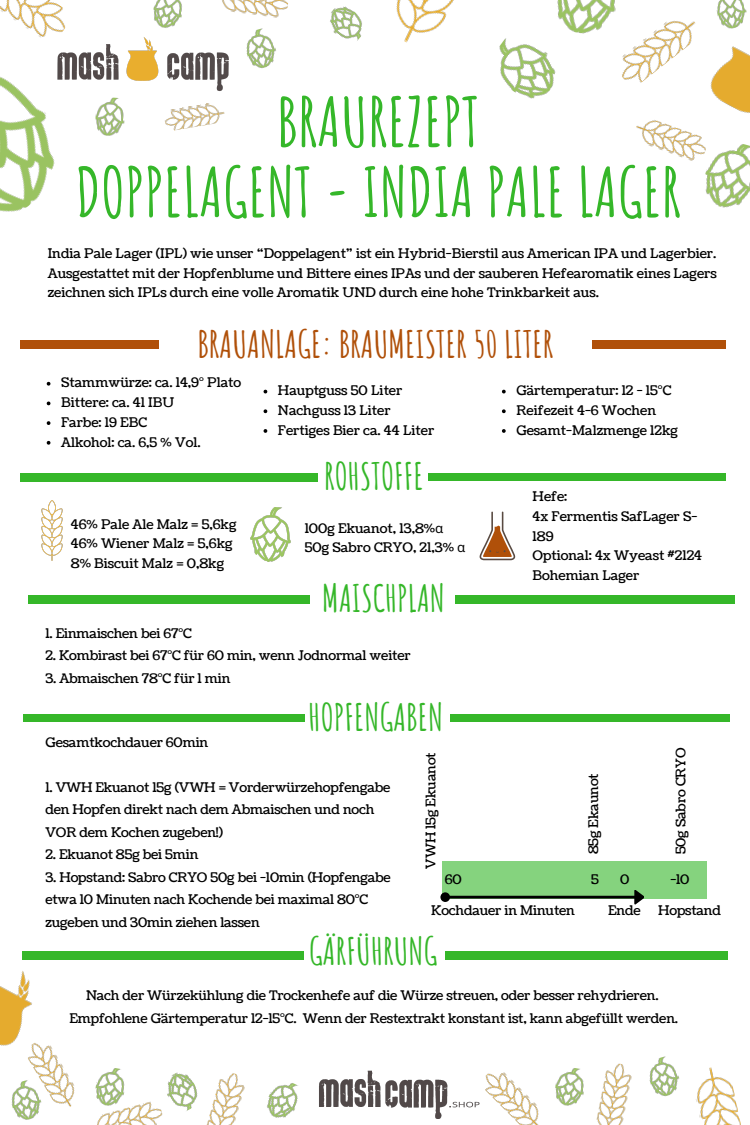
<style>
.page{position:relative;width:750px;height:1125px;background:#fff}
.page>*{position:absolute;margin:0;border:0;box-sizing:border-box;transform-origin:0 0}
.t1{font:700 67.5px "Amatic SC";color:#35b729}
.t2{font:700 36.88px "Amatic SC";color:#35b729}
.t3{font:700 36.88px "Amatic SC";color:#b05009}
.t4{font:13.25px/19.8px "Coustard";letter-spacing:-.01em;color:#000}
.s1{font-family:"Noto Sans"}
</style>
<div class="page">
<div style="left:29px;top:595px;width:281px;height:8px;background:#35b729"></div>
<div style="left:456px;top:595px;width:279px;height:8px;background:#35b729"></div>
<div style="left:21px;top:341px;width:138px;height:7px;background:#b05009"></div>
<div style="left:592px;top:341px;width:134px;height:7px;background:#b05009"></div>
<img style="left:499px;top:38px;width:57px;height:61px">
<img style="left:0;top:0;width:66px;height:29px">
<img style="left:710px;top:46px;width:40px;height:67px">
<img style="left:246px;top:28px;width:30px;height:41px">
<img style="left:549px;top:0;width:67px;height:39px">
<img style="left:0;top:29px;width:55px;height:183px">
<img style="left:612px;top:8px;width:83px;height:75px">
<img style="left:396px;top:0;width:58px;height:43px">
<img style="left:165px;top:103px;width:60px;height:28px">
<img style="left:636px;top:120px;width:64px;height:41px">
<img style="left:698px;top:136px;width:52px;height:72px">
<img style="left:95px;top:99px;width:30px;height:37px">
<img style="left:153px;top:0;width:29px;height:28px">
<img style="left:716px;top:0;width:31px;height:29px">
<img style="left:222px;top:0;width:66px;height:18px">
<img style="left:330px;top:6px;width:32px;height:35px">
<img style="left:11px;top:1086px;width:27px;height:34px">
<img style="left:97px;top:1101px;width:65px;height:24px">
<img style="left:319px;top:1071px;width:159px;height:48px">
<img style="left:478px;top:1072px;width:61px;height:53px">
<img style="left:696px;top:1067px;width:45px;height:58px">
<img style="left:267px;top:1083px;width:31px;height:35px">
<img style="left:555px;top:1068px;width:29px;height:38px">
<img style="left:649px;top:1056px;width:31px;height:41px">
<img style="left:23px;top:1086px;width:52px;height:27px">
<img style="left:95px;top:1068px;width:33px;height:40px">
<img style="left:160px;top:1072px;width:38px;height:43px">
<img style="left:596px;top:1063px;width:36px;height:62px">
<img style="left:206px;top:1073px;width:39px;height:52px">
<img style="left:48px;top:29px;width:181px;height:70px">
<svg style="left:47px;top:382px;width:3px;height:4px"></svg>
<svg style="left:47px;top:421px;width:3px;height:4px"></svg>
<svg style="left:47px;top:441px;width:3px;height:4px"></svg>
<svg style="left:502px;top:390px;width:4px;height:3px"></svg>
<svg style="left:502px;top:409px;width:4px;height:4px"></svg>
<svg style="left:502px;top:429px;width:4px;height:4px"></svg>
<div style="left:445px;top:952px;width:283px;height:7px;background:#35b729"></div>
<div style="left:22px;top:952px;width:281px;height:7px;background:#35b729"></div>
<div style="left:23px;top:714px;width:281px;height:8px;background:#35b729"></div>
<div style="left:450px;top:714px;width:279px;height:8px;background:#35b729"></div>
<img style="left:0;top:951px;width:94px;height:135px">
<div style="left:20px;top:474px;width:298px;height:7px;background:#35b729"></div>
<div style="left:428px;top:473px;width:298px;height:8px;background:#35b729"></div>
<img style="left:250px;top:508px;width:40px;height:53px">
<img style="left:41px;top:501px;width:22px;height:60px">
<svg style="left:480px;top:512px;width:35px;height:48px"></svg>
<div style="left:442px;top:861px;width:265px;height:38px;background:#85d37e"></div>
<svg style="left:440px;top:890px;width:204px;height:15px"></svg>
<svg style="left:264px;top:409px;width:3px;height:4px"></svg>
<svg style="left:264px;top:429px;width:3px;height:4px"></svg>
<p class="t1" style="left:277px;top:78px;width:204px">BRAUREZEPT</p>
<p class="t1" style="left:76px;top:149px;width:607px">DOPPELAGENT - INDIA PALE LAGER</p>
<p class="t4" style="left:48px;top:244px;width:671px;text-align:justify">India Pale Lager (IPL) wie unser “Doppelagent” ist ein Hybrid-Bierstil aus American IPA und Lagerbier.<br>Ausgestattet mit der Hopfenblume und Bittere eines IPAs und der sauberen Hefearomatik eines Lagers zeichnen sich IPLs durch eine volle Aromatik UND durch eine hohe Trinkbarkeit aus.</p>
<p class="t3" style="left:197px;top:321px;width:358px">BRAUANLAGE: BRAUMEISTER 50 LITER</p>
<p class="t4" style="left:61px;top:373px;width:182px">Stammwürze: ca. 14,9° Plato</p>
<p class="t4" style="left:61px;top:393px;width:115px">Bittere: ca. 41 IBU</p>
<p class="t4" style="left:61px;top:413px;width:87px">Farbe: 19 EBC</p>
<p class="t4" style="left:61px;top:432px;width:141px">Alkohol: ca. 6,5 % Vol.</p>
<p class="t4" style="left:278px;top:381px;width:126px">Hauptguss 50 Liter</p>
<p class="t4" style="left:278px;top:401px;width:114px">Nachguss 13 Liter</p>
<p class="t4" style="left:278px;top:421px;width:158px">Fertiges Bier ca. 44 Liter</p>
<p class="t4" style="left:516px;top:381px;width:157px">Gärtemperatur: 12 - 15°C</p>
<p class="t4" style="left:516px;top:401px;width:141px">Reifezeit 4-6 Wochen</p>
<p class="t4" style="left:516px;top:421px;width:163px">Gesamt-Malzmenge 12kg</p>
<p class="t4" style="left:71px;top:515px;width:167px">46% Pale Ale Malz = 5,6kg</p>
<p class="t4" style="left:71px;top:534px;width:163px">46% Wiener Malz = 5,6kg</p>
<p class="t4" style="left:71px;top:554px;width:155px">8% Biscuit Malz = 0,8kg</p>
<p class="t2" style="left:324px;top:452px;width:101px">ROHSTOFFE</p>
<p class="t4" style="left:305px;top:518px;width:140px">100g Ekuanot, 13,8%<span class="s1">α</span></p>
<p class="t4" style="left:305px;top:538px;width:162px">50g Sabro CRYO, 21,3% <span class="s1">α</span></p>
<p class="t2" style="left:322px;top:574px;width:124px">MAISCHPLAN</p>
<p class="t4" style="left:45px;top:624px;width:148px">1. Einmaischen bei 67°C</p>
<p class="t4" style="left:45px;top:646px;width:367px">2. Kombirast bei 67°C für 60 min, wenn Jodnormal weiter</p>
<p class="t4" style="left:45px;top:669px;width:187px">3. Abmaischen 78°C für 1 min</p>
<p class="t2" style="left:309px;top:693px;width:136px">HOPFENGABEN</p>
<p class="t4" style="left:533px;top:487px;width:36px">Hefe:</p>
<p class="t4" style="left:533px;top:507px;width:166px">4x Fermentis SafLager S-<br>189</p>
<p class="t4" style="left:533px;top:546px;width:171px">Optional: 4x Wyeast #2124</p>
<p class="t4" style="left:533px;top:566px;width:108px">Bohemian Lager</p>
<p class="t4" style="left:45px;top:732px;width:164px">Gesamtkochdauer 60min</p>
<p class="t4" style="left:45px;top:776px;width:347px;line-height:22.5px">1. VWH Ekuanot 15g (VWH = Vorderwürzehopfengabe den Hopfen direkt nach dem Abmaischen und noch</p>
<p class="t4" style="left:45px;top:822px;width:179px">VOR dem Kochen zugeben!)</p>
<p class="t4" style="left:45px;top:866px;width:347px;line-height:22.5px">3. Hopstand: Sabro CRYO 50g bei -10min (Hopfengabe etwa 10 Minuten nach Kochende bei maximal 80°C zugeben und 30min ziehen lassen</p>
<p class="t4" style="left:45px;top:845px;width:155px">2. Ekuanot 85g bei 5min</p>
<p class="t4" style="left:421px;top:869px;width:118px;rotate:-90deg">VWH 15g Ekuanot</p>
<p class="t4" style="left:584px;top:854px;width:82px;rotate:-90deg">85g Ekaunot</p>
<p class="t4" style="left:671px;top:854px;width:108px;rotate:-90deg">50g Sabro CRYO</p>
<p class="t4" style="left:445px;top:870px;width:18px">60</p>
<p class="t4" style="left:591px;top:870px;width:9px">5</p>
<p class="t4" style="left:620px;top:870px;width:11px">0</p>
<p class="t4" style="left:670px;top:870px;width:21px">-10</p>
<p class="t4" style="left:431px;top:901px;width:145px">Kochdauer in Minuten</p>
<p class="t4" style="left:608px;top:901px;width:34px">Ende</p>
<p class="t4" style="left:658px;top:901px;width:64px">Hopstand</p>
<p class="t2" style="left:309px;top:927px;width:130px">GÄRFÜHRUNG</p>
<p class="t4" style="left:86px;top:986px;width:574px">Nach der Würzekühlung die Trockenhefe auf die Würze streuen, oder besser rehydrieren.</p>
<p class="t4" style="left:69px;top:1009px;width:610px">Empfohlene Gärtemperatur 12-15°C. Wenn der Restextrakt konstant ist, kann abgefüllt werden.</p>
</div>
